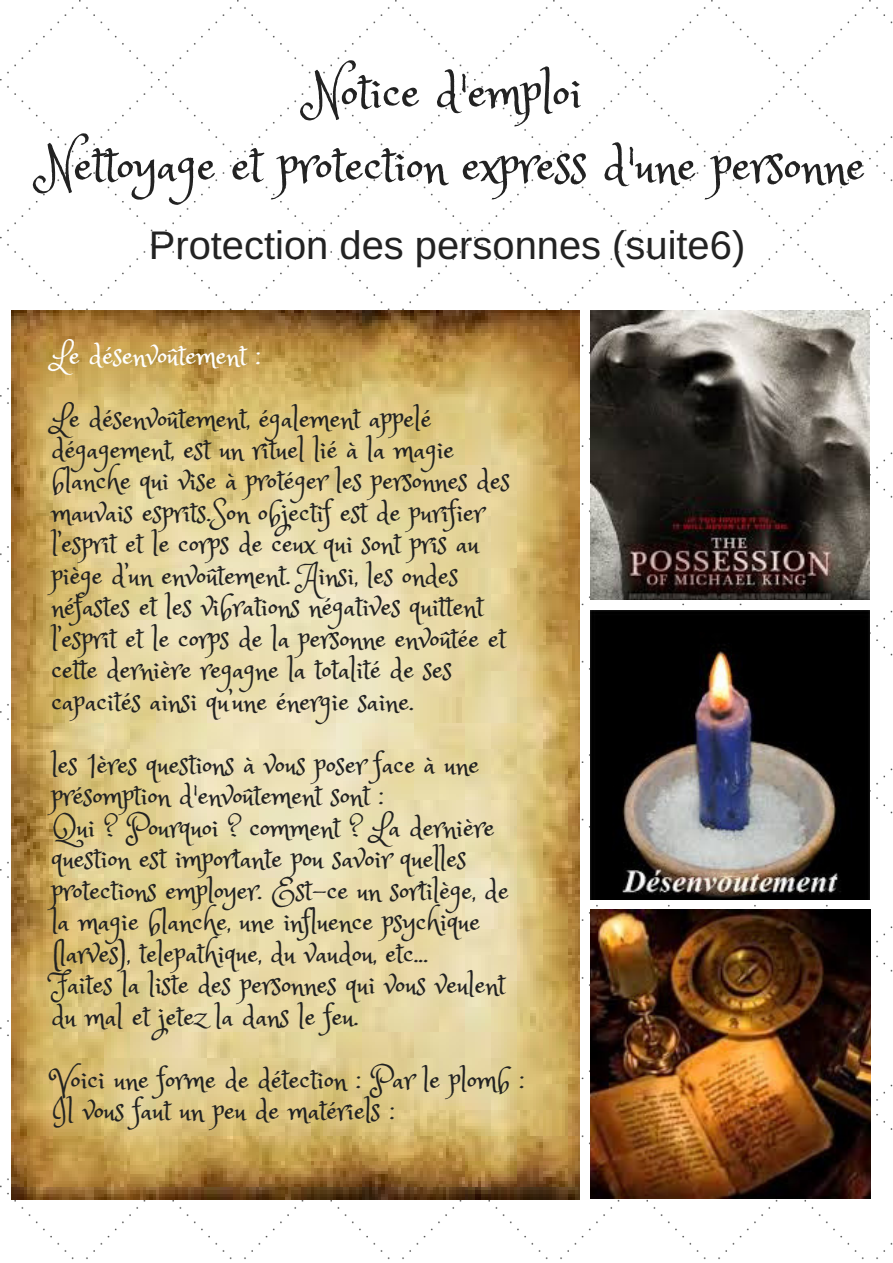
<style>
.page{position:relative;width:893px;height:1263px;background:#fff}
.page>*{position:absolute;margin:0;border:0;box-sizing:border-box;transform-origin:0 0}
.t1{font:52.35px/73.1px "Princess Sofia";color:#222;text-align:center}
.t2{font:39.9px "Arimo";color:#222}
.t3{font:29.85px/31.5px "Princess Sofia";color:#222}
.t4{font:29.85px "Princess Sofia";color:#fff}
</style>
<div class="page">
<img style="left:0;top:0;width:892px;height:1260px">
<img style="left:11px;top:310px;width:568px;height:889px">
<img style="left:590px;top:310px;width:279px;height:289px">
<img style="left:590px;top:610px;width:279px;height:289px">
<img style="left:590px;top:909px;width:280px;height:289px">
<h1 class="t1" style="left:42px;top:52px;width:824px">Notice d'emploi<br>Nettoyage et protection express d'une personne</h1>
<h2 class="t2" style="left:149px;top:222px;width:598px">Protection des personnes (suite6)</h2>
<p class="t4" style="left:52px;top:336px;width:210px">Le désenvoûtement :</p>
<p class="t3" style="left:52px;top:400px;width:460px">Le désenvoûtement, également appelé dégagement, est un rituel lié à la magie blanche qui vise à protéger les personnes des mauvais esprits.Son objectif est de purifier l’esprit et le corps de ceux qui sont pris au piège d’un envoûtement. Ainsi, les ondes néfastes et les vibrations négatives quittent l’esprit et le corps de la personne envoûtée et cette dernière regagne la totalité de ses capacités ainsi qu’une énergie saine.</p>
<p class="t3" style="left:52px;top:747px;width:459px">les 1ères questions à vous poser face à une présomption d'envoûtement sont :<br>Qui ? Pourquoi ? comment ? La dernière question est importante pou savoir quelles protections employer. Est-ce un sortilège, de la magie blanche, une influence psychique (larves), telepathique, du vaudou, etc...<br>Faites la liste des personnes qui vous veulent du mal et jetez la dans le feu.</p>
<p class="t3" style="left:52px;top:1061px;width:474px">Voici une forme de détection : Par le plomb :<br>Il vous faut un peu de matériels :</p>
</div>
